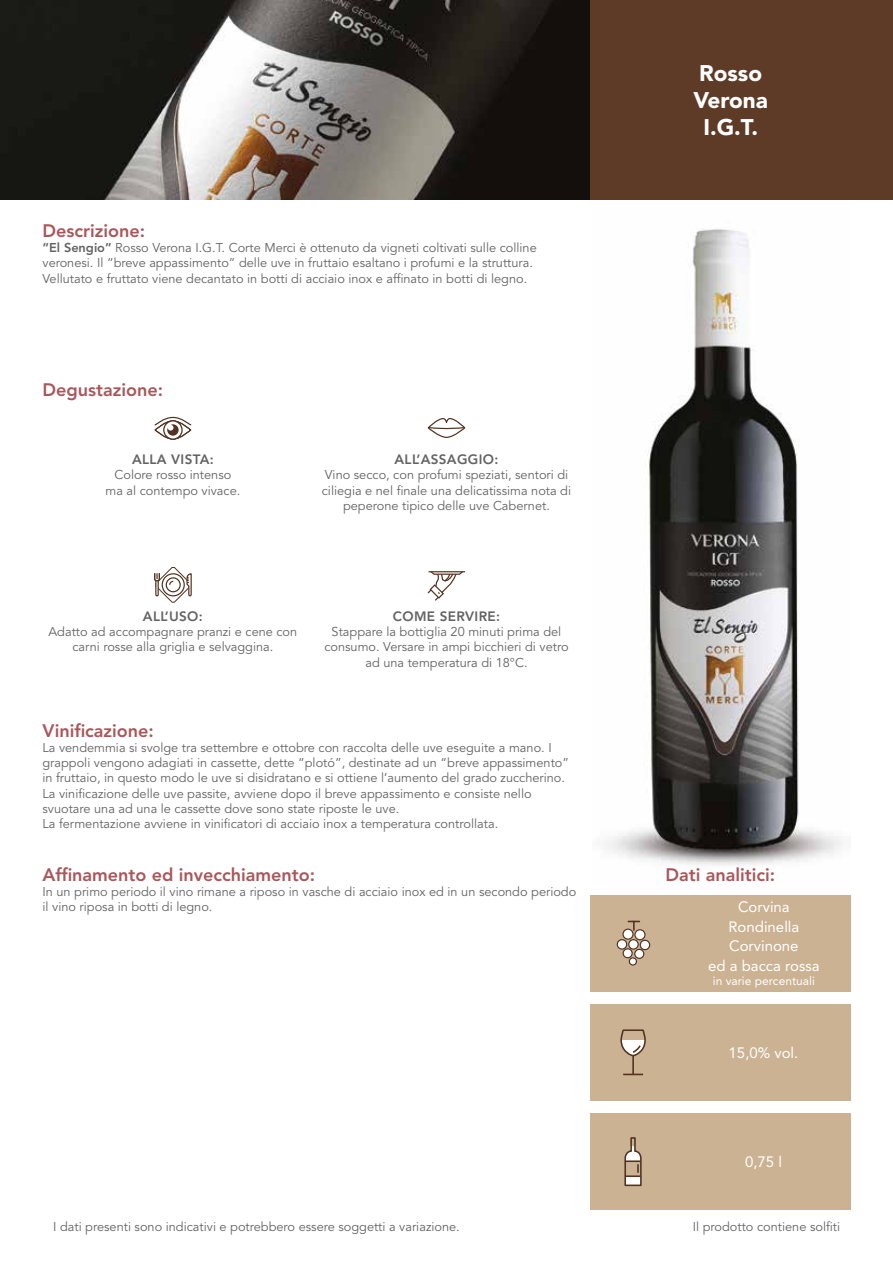
<style>
.page{position:relative;width:893px;height:1263px;background:#fff}
.page>*{position:absolute;margin:0;border:0;box-sizing:border-box;transform-origin:0 0}
.t1{font:900 22.5px/27px "Avenir LT Std";color:#fff;text-align:center}
.t2{font:800 18px "Avenir LT Std";color:#a8575b}
.t3{font:15px/19.5px "Avenir LT Std";color:#fff;text-align:center}
.t4{font:800 13.5px "Avenir LT Std";letter-spacing:.025em;color:#646363}
.t5{font:12.75px/15.3px "Avenir LT Std";color:#646363;text-align:center}
.t6{font:12px "Avenir LT Std";color:#fff}
.s1{font-weight:800}
</style>
<div class="page">
<img style="left:604px;top:229px;width:238px;height:636px">
<div style="left:155px;top:421px;width:36px;height:18px;border:1px solid #523221;border-radius:50%"></div>
<div style="left:155px;top:420px;width:36px;height:20px;border:1px solid #523221;border-radius:50%"></div>
<svg style="left:164px;top:421px;width:18px;height:18px"></svg>
<div style="left:163px;top:420px;width:20px;height:20px;border:1px solid #523221;border-radius:50%"></div>
<svg style="left:154px;top:416px;width:38px;height:20px"></svg>
<svg style="left:154px;top:567px;width:38px;height:36px"></svg>
<svg style="left:427px;top:418px;width:39px;height:20px"></svg>
<hr style="left:429px;top:571px;width:36px;height:1px;background:#523221">
<svg style="left:427px;top:571px;width:37px;height:30px"></svg>
<div style="left:590px;top:1004px;width:260px;height:96px;background:#cbb293"></div>
<div style="left:590px;top:1113px;width:260px;height:97px;background:#cbb293"></div>
<svg style="left:620px;top:1030px;width:26px;height:45px"></svg>
<svg style="left:624px;top:1137px;width:18px;height:50px"></svg>
<div style="left:590px;top:0;width:303px;height:200px;background:#5e3b27"></div>
<img style="left:0;top:0;width:590px;height:200px">
<div style="left:590px;top:895px;width:261px;height:96px;background:#cbb293"></div>
<div style="left:629px;top:958px;width:7px;height:7px;background:#fff;border-radius:50%"></div>
<div style="left:629px;top:957px;width:8px;height:8px;border:1px solid #523221;border-radius:50%"></div>
<div style="left:623px;top:949px;width:9px;height:9px;background:#fff;border-radius:50%"></div>
<div style="left:623px;top:948px;width:10px;height:10px;border:1px solid #523221;border-radius:50%"></div>
<div style="left:635px;top:949px;width:9px;height:9px;background:#fff;border-radius:50%"></div>
<div style="left:634px;top:949px;width:10px;height:10px;border:1px solid #523221;border-radius:50%"></div>
<div style="left:617px;top:940px;width:10px;height:9px;background:#fff;border-radius:50%"></div>
<div style="left:617px;top:939px;width:10px;height:11px;border:1px solid #523221;border-radius:50%"></div>
<svg style="left:629px;top:940px;width:9px;height:9px"></svg>
<div style="left:628px;top:939px;width:11px;height:11px;border:1px solid #523221;border-radius:50%"></div>
<div style="left:640px;top:940px;width:10px;height:10px;background:#fff;border-radius:50%"></div>
<div style="left:640px;top:940px;width:10px;height:10px;border:1px solid #523221;border-radius:50%"></div>
<svg style="left:623px;top:929px;width:10px;height:10px"></svg>
<div style="left:622px;top:928px;width:12px;height:12px;border:1px solid #523221;border-radius:50%"></div>
<div style="left:635px;top:930px;width:10px;height:10px;background:#fff;border-radius:50%"></div>
<div style="left:634px;top:929px;width:11px;height:11px;border:1px solid #523221;border-radius:50%"></div>
<svg style="left:628px;top:921px;width:11px;height:9px"></svg>
<h2 class="t2" style="left:43px;top:220px;width:104px">Descrizione:</h2>
<p class="t5" style="left:43px;top:240px;width:496px;text-align:left"><span class="s1">“El Sengio”</span> Rosso Verona I.G.T. Corte Merci è ottenuto da vigneti coltivati sulle colline veronesi. Il “breve appassimento” delle uve in fruttaio esaltano i profumi e la struttura.<br>Vellutato e fruttato viene decantato in botti di acciaio inox e affinato in botti di legno.</p>
<h2 class="t2" style="left:43px;top:379px;width:122px">Degustazione:</h2>
<p class="t4" style="left:132px;top:451px;width:19px">Alla</p>
<p class="t4" style="left:171px;top:451px;width:44px">vista:</p>
<p class="t5" style="left:105px;top:467px;width:136px">Colore rosso intenso ma al contempo vivace.</p>
<p class="t4" style="left:395px;top:451px;width:64px">All’assagg</p>
<p class="t4" style="left:479px;top:451px;width:21px">io:</p>
<p class="t5" style="left:322px;top:467px;width:251px">Vino secco, con profumi speziati, sentori di ciliegia e nel finale una delicatissima nota di peperone tipico delle uve Cabernet.</p>
<p class="t4" style="left:143px;top:608px;width:61px">All’uso:</p>
<p class="t5" style="left:49px;top:624px;width:250px">Adatto ad accompagnare pranzi e cene con carni rosse alla griglia e selvaggina.</p>
<p class="t4" style="left:393px;top:608px;width:109px">Come servire:</p>
<p class="t5" style="left:324px;top:624px;width:246px">Stappare la bottiglia 20 minuti prima del consumo. Versare in ampi bicchieri di vetro ad una temperatura di 18°C.</p>
<h2 class="t2" style="left:43px;top:720px;width:113px">Vinificazione:</h2>
<p class="t5" style="left:43px;top:740px;width:528px;text-align:left">La vendemmia si svolge tra settembre e ottobre con raccolta delle uve eseguite a mano. I grappoli vengono adagiati in cassette, dette “plotó”, destinate ad un “breve appassimento” in fruttaio, in questo modo le uve si disidratano e si ottiene l’aumento del grado zuccherino.<br>La vinificazione delle uve passite, avviene dopo il breve appassimento e consiste nello svuotare una ad una le cassette dove sono state riposte le uve.<br>La fermentazione avviene in vinificatori di acciaio inox a temperatura controllata.</p>
<h2 class="t2" style="left:43px;top:864px;width:274px">Affinamento ed invecchiamento:</h2>
<p class="t5" style="left:43px;top:884px;width:535px;text-align:left">In un primo periodo il vino rimane a riposo in vasche di acciaio inox ed in un secondo periodo il vino riposa in botti di legno.</p>
<h1 class="t1" style="left:693px;top:60px;width:76px">Rosso<br>Verona<br>I.G.T.</h1>
<h2 class="t2" style="left:665px;top:864px;width:111px">Dati analitici:</h2>
<p class="t3" style="left:708px;top:897px;width:113px">Corvina<br>Rondinella<br>Corvinone<br>ed a bacca rossa</p>
<p class="t6" style="left:713px;top:974px;width:104px">in varie percentuali</p>
<p class="t3" style="left:729px;top:1043px;width:71px">15,0% vol.</p>
<p class="t3" style="left:745px;top:1152px;width:38px">0,75 l</p>
<p class="t5" style="left:53px;top:1219px;width:408px">I dati presenti sono indicativi e potrebbero essere soggetti a variazione.</p>
<p class="t5" style="left:693px;top:1219px;width:149px">Il prodotto contiene solfiti</p>
</div>
